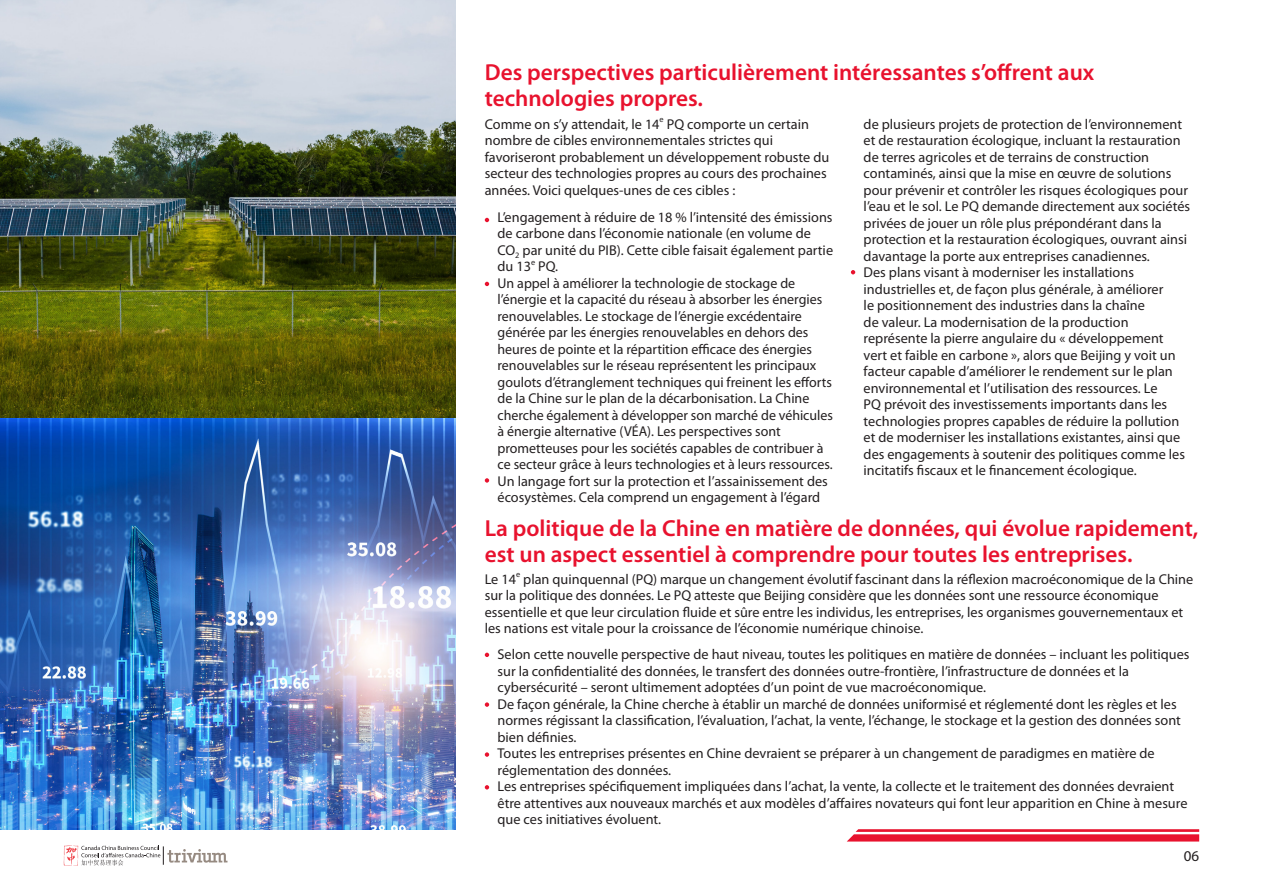
<style>
.page{position:relative;width:1263px;height:893px;background:#fff}
.page>*{position:absolute;margin:0;border:0;box-sizing:border-box;transform-origin:0 0}
.t1{font:600 23.25px/25.5px "Myriad Pro";color:#e8122e}
.t2{font:15px "Myriad Pro";color:#231f20}
.t3{font:14.25px/16.5px "Myriad Pro";color:#231f20}
.t4{font:8.25px "Myriad Pro";color:#231f20}
</style>
<div class="page">
<img style="left:0;top:0;width:456px;height:829px">
<svg style="left:485px;top:218px;width:4px;height:4px"></svg>
<svg style="left:485px;top:282px;width:4px;height:4px"></svg>
<svg style="left:485px;top:478px;width:4px;height:5px"></svg>
<svg style="left:851px;top:270px;width:4px;height:4px"></svg>
<svg style="left:485px;top:653px;width:4px;height:4px"></svg>
<svg style="left:485px;top:702px;width:4px;height:5px"></svg>
<svg style="left:485px;top:752px;width:4px;height:5px"></svg>
<svg style="left:485px;top:785px;width:4px;height:4px"></svg>
<svg style="left:847px;top:829px;width:352px;height:12px"></svg>
<svg style="left:64px;top:846px;width:163px;height:19px"></svg>
<p class="t1" style="left:485px;top:59px;width:611px">Des perspectives particulièrement intéressantes s’offrent aux technologies propres.</p>
<p class="t3" style="left:485px;top:116px;width:176px">Comme on s’y attendait, le 14</p>
<p class="t4" style="left:660px;top:114px;width:6px">e</p>
<p class="t3" style="left:864px;top:116px;width:328px">de plusieurs projets de protection de l’environnement et de restauration écologique, incluant la restauration de terres agricoles et de terrains de construction contaminés, ainsi que la mise en œuvre de solutions pour prévenir et contrôler les risques écologiques pour l’eau et le sol. Le PQ demande directement aux sociétés privées de jouer un rôle plus prépondérant dans la protection et la restauration écologiques, ouvrant ainsi davantage la porte aux entreprises canadiennes.</p>
<p class="t3" style="left:864px;top:264px;width:323px">Des plans visant à moderniser les installations industrielles et, de façon plus générale, à améliorer<br>le positionnement des industries dans la chaîne<br>de valeur. La modernisation de la production représente la pierre angulaire du « développement vert et faible en carbone », alors que Beijing y voit un facteur capable d’améliorer le rendement sur le plan environnemental et l’utilisation des ressources. Le<br>PQ prévoit des investissements importants dans les technologies propres capables de réduire la pollution et de moderniser les installations existantes, ainsi que des engagements à soutenir des politiques comme les incitatifs fiscaux et le financement écologique.</p>
<p class="t3" style="left:485px;top:116px;width:346px;text-indent:182px">PQ comporte un certain nombre de cibles environnementales strictes qui favoriseront probablement un développement robuste du secteur des technologies propres au cours des prochaines années. Voici quelques-unes de ces cibles :</p>
<p class="t3" style="left:497px;top:209px;width:337px">L’engagement à réduire de 18 % l’intensité des émissions de carbone dans l’économie nationale (en volume de CO<sub>2</sub> par unité du PIB). Cette cible faisait également partie du 13</p>
<p class="t4" style="left:531px;top:257px;width:6px">e</p>
<p class="t3" style="left:538px;top:258px;width:21px">PQ.</p>
<p class="t3" style="left:497px;top:275px;width:337px">Un appel à améliorer la technologie de stockage de l’énergie et la capacité du réseau à absorber les énergies renouvelables. Le stockage de l’énergie excédentaire générée par les énergies renouvelables en dehors des heures de pointe et la répartition efficace des énergies renouvelables sur le réseau représentent les principaux goulots d’étranglement techniques qui freinent les efforts de la Chine sur le plan de la décarbonisation. La Chine cherche également à développer son marché de véhicules à énergie alternative (VÉA). Les perspectives sont prometteuses pour les sociétés capables de contribuer à ce secteur grâce à leurs technologies et à leurs ressources.</p>
<p class="t3" style="left:497px;top:473px;width:332px">Un langage fort sur la protection et l’assainissement des écosystèmes. Cela comprend un engagement à l’égard</p>
<p class="t1" style="left:485px;top:515px;width:715px">La politique de la Chine en matière de données, qui évolue rapidement, est un aspect essentiel à comprendre pour toutes les entreprises.</p>
<p class="t3" style="left:485px;top:570px;width:33px">Le 14</p>
<p class="t4" style="left:516px;top:569px;width:6px">e</p>
<p class="t3" style="left:485px;top:570px;width:710px;text-indent:38px">plan quinquennal (PQ) marque un changement évolutif fascinant dans la réflexion macroéconomique de la Chine sur la politique des données. Le PQ atteste que Beijing considère que les données sont une ressource économique essentielle et que leur circulation fluide et sûre entre les individus, les entreprises, les organismes gouvernementaux et les nations est vitale pour la croissance de l’économie numérique chinoise.</p>
<p class="t3" style="left:497px;top:646px;width:693px">Selon cette nouvelle perspective de haut niveau, toutes les politiques en matière de données – incluant les politiques sur la confidentialité des données, le transfert des données outre-frontière, l’infrastructure de données et la cybersécurité – seront ultimement adoptées d’un point de vue macroéconomique.</p>
<p class="t3" style="left:497px;top:696px;width:685px">De façon générale, la Chine cherche à établir un marché de données uniformisé et réglementé dont les règles et les normes régissant la classification, l’évaluation, l’achat, la vente, l’échange, le stockage et la gestion des données sont bien définies.</p>
<p class="t3" style="left:497px;top:745px;width:659px">Toutes les entreprises présentes en Chine devraient se préparer à un changement de paradigmes en matière de réglementation des données.</p>
<p class="t3" style="left:497px;top:778px;width:691px">Les entreprises spécifiquement impliquées dans l’achat, la vente, la collecte et le traitement des données devraient être attentives aux nouveaux marchés et aux modèles d’affaires novateurs qui font leur apparition en Chine à mesure que ces initiatives évoluent.</p>
<p class="t2" style="left:1184px;top:847px;width:17px">06</p>
</div>
